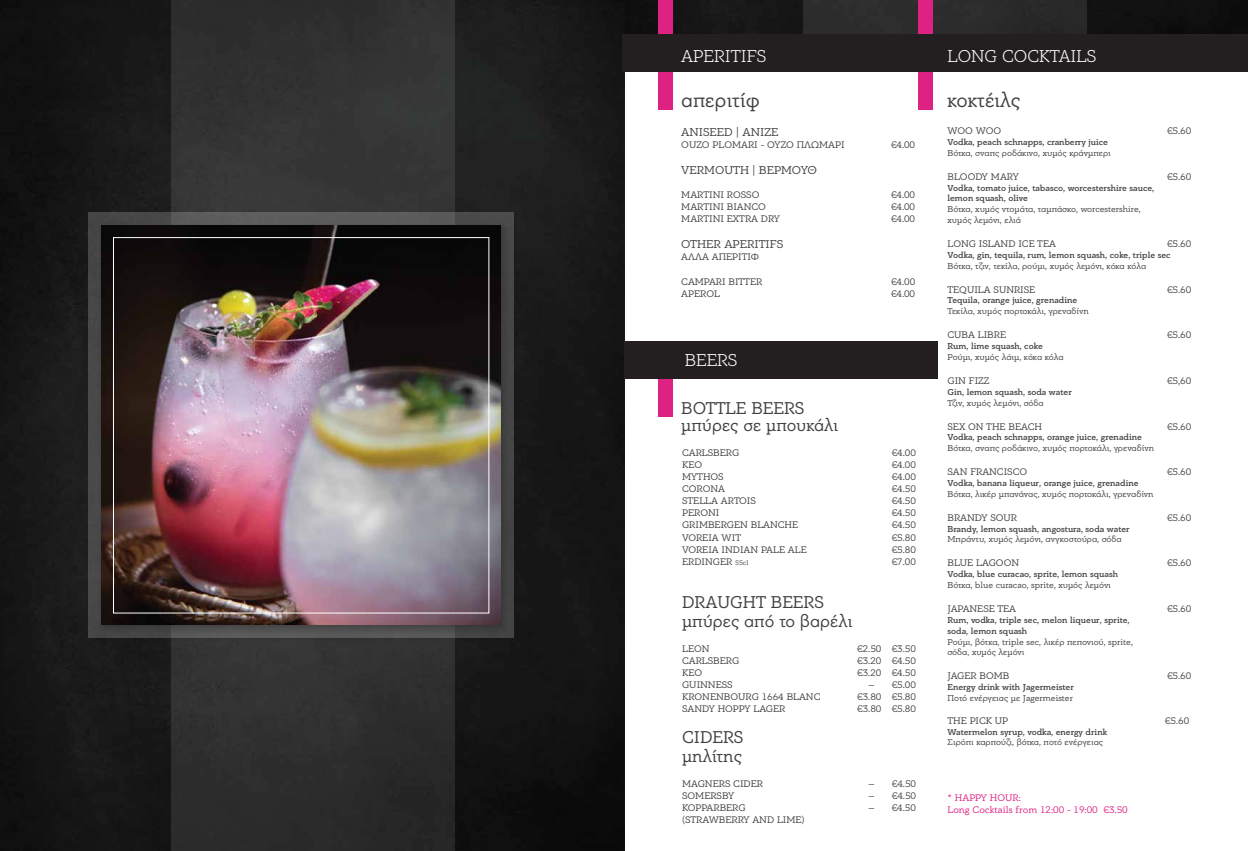
<style>
.page{position:relative;width:1248px;height:851px;background:#fff}
.page>*{position:absolute;margin:0;border:0;box-sizing:border-box;transform-origin:0 0}
.t1{font:21px "PF Bague Slab Pro";color:#414042}
.t2{font:18px/19px "PF Bague Slab Pro";color:#414042}
.t3{font:300 18px "PF Bague Slab Pro";color:#fff}
.t4{font:12px "PF Bague Slab Pro";color:#414042}
.t5{font:10px "PF Bague Slab Pro";color:#414042}
.t6{font:10px/12px "PF Bague Slab Pro";color:#de2283}
.t7{font:9px/10.8px "PF Bague Slab Pro";color:#414042}
.t8{font:500 9px/10.8px "PF Bague Slab Pro";color:#414042}
.s1{font-size:7px}
</style>
<div class="page">
<div style="left:624px;top:0;width:623px;height:34px;background:#121212"></div>
<img style="left:0;top:0;width:624px;height:850px">
<div style="left:802px;top:0;width:284px;height:70px;background:#2c2c2c"></div>
<div style="left:171px;top:0;width:284px;height:850px;background:#2c2c2c"></div>
<div style="left:658px;top:0;width:14px;height:109px;background:#de2283"></div>
<img style="left:85px;top:87px;width:436px;height:611px">
<svg style="left:88px;top:212px;width:426px;height:426px;background:#484848"></svg>
<img style="left:102px;top:226px;width:398px;height:398px">
<div style="left:113px;top:237px;width:376px;height:376px;border:1px solid #fff"></div>
<div style="left:918px;top:0;width:14px;height:109px;background:#de2283"></div>
<div style="left:623px;top:34px;width:624px;height:38px;background:#231f20"></div>
<div style="left:658px;top:342px;width:14px;height:75px;background:#de2283"></div>
<div style="left:624px;top:342px;width:313px;height:37px;background:#231f20"></div>
<h2 class="t3" style="left:681px;top:46px;width:86px">APERITIFS</h2>
<h1 class="t1" style="left:681px;top:88px;width:80px">απεριτίφ</h1>
<p class="t4" style="left:681px;top:125px;width:98px">ANISEED | ΑΝΙΖΕ</p>
<p class="t5" style="left:681px;top:138px;width:165px">OUZO PLOMARI - ΟΥΖΟ ΠΛΩΜΑΡΙ</p>
<p class="t5" style="left:890px;top:138px;width:26px">€4.00</p>
<p class="t4" style="left:681px;top:163px;width:137px">VERMOUTH | ΒΕΡΜΟΥΘ</p>
<p class="t5" style="left:681px;top:189px;width:80px">MARTINI ROSSO</p>
<p class="t5" style="left:890px;top:189px;width:26px">€4.00</p>
<p class="t5" style="left:681px;top:201px;width:86px">MARTINI BIANCO</p>
<p class="t5" style="left:890px;top:201px;width:26px">€4.00</p>
<p class="t5" style="left:681px;top:213px;width:100px">MARTINI EXTRA DRY</p>
<p class="t5" style="left:890px;top:213px;width:26px">€4.00</p>
<p class="t4" style="left:681px;top:237px;width:103px">OTHER APERITIFS</p>
<p class="t5" style="left:681px;top:251px;width:79px">ΑΛΛΑ ΑΠΕΡΙΤΙΦ</p>
<p class="t5" style="left:681px;top:275px;width:82px">CAMPARI BITTER</p>
<p class="t5" style="left:890px;top:275px;width:26px">€4.00</p>
<p class="t5" style="left:681px;top:287px;width:40px">APEROL</p>
<p class="t5" style="left:890px;top:287px;width:26px">€4.00</p>
<h2 class="t3" style="left:684px;top:350px;width:54px">BEERS</h2>
<h2 class="t2" style="left:681px;top:400px;width:159px;line-height:17px">BOTTLE BEERS µπύρες σε µπουκάλι</h2>
<p class="t5" style="left:682px;top:447px;width:59px">CARLSBERG</p>
<p class="t5" style="left:891px;top:447px;width:26px">€4.00</p>
<p class="t5" style="left:682px;top:459px;width:22px">KEO</p>
<p class="t5" style="left:891px;top:459px;width:26px">€4.00</p>
<p class="t5" style="left:682px;top:471px;width:43px">MYTHOS</p>
<p class="t5" style="left:891px;top:471px;width:26px">€4.00</p>
<p class="t5" style="left:682px;top:483px;width:45px">CORONA</p>
<p class="t5" style="left:891px;top:483px;width:26px">€4.50</p>
<p class="t5" style="left:682px;top:495px;width:75px">STELLA ARTOIS</p>
<p class="t5" style="left:891px;top:495px;width:26px">€4.50</p>
<p class="t5" style="left:682px;top:507px;width:39px">PERONI</p>
<p class="t5" style="left:891px;top:507px;width:26px">€4.50</p>
<p class="t5" style="left:682px;top:519px;width:117px">GRIMBERGEN BLANCHE</p>
<p class="t5" style="left:891px;top:519px;width:26px">€4.50</p>
<p class="t5" style="left:682px;top:531px;width:60px">VOREIA WIT</p>
<p class="t5" style="left:891px;top:531px;width:26px">€5.80</p>
<p class="t5" style="left:682px;top:543px;width:126px">VOREIA INDIAN PALE ALE</p>
<p class="t5" style="left:891px;top:543px;width:26px">€5.80</p>
<p class="t5" style="left:682px;top:555px;width:68px">ERDINGER <span class="s1">55cl</span></p>
<p class="t5" style="left:891px;top:555px;width:26px">€7.00</p>
<h2 class="t2" style="left:682px;top:592px;width:172px">DRAUGHT BEERS µπύρες από το βαρέλι</h2>
<p class="t5" style="left:682px;top:642px;width:29px">LEON</p>
<p class="t5" style="left:857px;top:642px;width:60px">€2.50 €3.50</p>
<p class="t5" style="left:682px;top:654px;width:59px">CARLSBERG</p>
<p class="t5" style="left:857px;top:654px;width:60px">€3.20 €4.50</p>
<p class="t5" style="left:682px;top:666px;width:22px">KEO</p>
<p class="t5" style="left:857px;top:666px;width:60px">€3.20 €4.50</p>
<p class="t5" style="left:682px;top:678px;width:52px">GUINNESS</p>
<p class="t5" style="left:868px;top:678px;width:49px">– €5.00</p>
<p class="t5" style="left:682px;top:690px;width:140px">KRONENBOURG 1664 BLANC</p>
<p class="t5" style="left:857px;top:690px;width:60px">€3.80 €5.80</p>
<p class="t5" style="left:682px;top:702px;width:105px">SANDY HOPPY LAGER</p>
<p class="t5" style="left:857px;top:702px;width:60px">€3.80 €5.80</p>
<h2 class="t2" style="left:682px;top:727px;width:63px">CIDERS µηλίτης</h2>
<p class="t5" style="left:682px;top:777px;width:82px">MAGNERS CIDER</p>
<p class="t5" style="left:868px;top:777px;width:49px">– €4.50</p>
<p class="t5" style="left:682px;top:789px;width:54px">SOMERSBY</p>
<p class="t5" style="left:868px;top:789px;width:49px">– €4.50</p>
<p class="t5" style="left:682px;top:801px;width:65px">KOPPARBERG</p>
<p class="t5" style="left:868px;top:801px;width:49px">– €4.50</p>
<p class="t5" style="left:682px;top:813px;width:124px">(STRAWBERRY AND LIME)</p>
<h2 class="t3" style="left:947px;top:46px;width:150px">LONG COCKTAILS</h2>
<h1 class="t1" style="left:947px;top:88px;width:74px">κοκτέιλς</h1>
<p class="t5" style="left:947px;top:125px;width:55px">WOO WOO</p>
<p class="t5" style="left:1166px;top:125px;width:26px">€5.60</p>
<p class="t8" style="left:947px;top:137px;width:162px">Vodka, peach schnapps, cranberry juice</p>
<p class="t7" style="left:947px;top:147px;width:165px">Βότκα, σναπς ροδάκινο, χυµός κράνµπερι</p>
<p class="t5" style="left:947px;top:171px;width:73px">BLOODY MARY</p>
<p class="t5" style="left:1166px;top:171px;width:26px">€5.60</p>
<p class="t8" style="left:947px;top:182px;width:208px">Vodka, tomato juice, tabasco, worcestershire sauce, lemon squash, olive</p>
<p class="t7" style="left:947px;top:204px;width:195px">Βότκα, χυµός ντοµάτα, ταµπάσκο, worcestershire, χυµός λεµόνι, ελιά</p>
<p class="t5" style="left:947px;top:238px;width:110px">LONG ISLAND ICE TEA</p>
<p class="t5" style="left:1166px;top:238px;width:26px">€5.60</p>
<p class="t8" style="left:947px;top:250px;width:224px">Vodka, gin, tequila, rum, lemon squash, coke, triple sec</p>
<p class="t7" style="left:947px;top:260px;width:200px">Βότκα, τζιν, τεκίλα, ρούµι, χυµός λεµόνι, κόκα κόλα</p>
<p class="t5" style="left:947px;top:283px;width:89px">TEQUILA SUNRISE</p>
<p class="t5" style="left:1166px;top:283px;width:26px">€5.60</p>
<p class="t8" style="left:947px;top:295px;width:131px">Tequila, orange juice, grenadine</p>
<p class="t7" style="left:947px;top:306px;width:143px">Τεκίλα, χυµός πορτοκάλι, γρεναδίνη</p>
<p class="t5" style="left:947px;top:329px;width:60px">CUBA LIBRE</p>
<p class="t5" style="left:1166px;top:329px;width:26px">€5.60</p>
<p class="t8" style="left:947px;top:341px;width:97px">Rum, lime squash, coke</p>
<p class="t7" style="left:947px;top:351px;width:118px">Ρούµι, χυµός λάιµ, κόκα κόλα</p>
<p class="t5" style="left:947px;top:375px;width:43px">GIN FIZZ</p>
<p class="t5" style="left:1166px;top:375px;width:26px">€5,60</p>
<p class="t8" style="left:947px;top:386px;width:126px">Gin, lemon squash, soda water</p>
<p class="t7" style="left:947px;top:397px;width:98px">Τζιν, χυµός λεµόνι, σόδα</p>
<p class="t5" style="left:947px;top:420px;width:96px">SEX ON THE BEACH</p>
<p class="t5" style="left:1166px;top:420px;width:26px">€5.60</p>
<p class="t8" style="left:947px;top:432px;width:196px">Vodka, peach schnapps, orange juice, grenadine</p>
<p class="t7" style="left:947px;top:443px;width:208px">Βότκα, σναπς ροδάκινο, χυµός πορτοκάλι, γρεναδίνη</p>
<p class="t5" style="left:947px;top:466px;width:81px">SAN FRANCISCO</p>
<p class="t5" style="left:1166px;top:466px;width:26px">€5.60</p>
<p class="t8" style="left:947px;top:478px;width:192px">Vodka, banana liqueur, orange juice, grenadine</p>
<p class="t7" style="left:947px;top:488px;width:207px">Βότκα, λικέρ µπανάνας, χυµός πορτοκάλι, γρεναδίνη</p>
<p class="t5" style="left:947px;top:511px;width:71px">BRANDY SOUR</p>
<p class="t5" style="left:1166px;top:511px;width:26px">€5.60</p>
<p class="t8" style="left:947px;top:523px;width:184px">Brandy, lemon squash, angostura, soda water</p>
<p class="t7" style="left:947px;top:534px;width:176px">Μπράντυ, χυµός λεµόνι, ανγκοστούρα, σόδα</p>
<p class="t5" style="left:947px;top:557px;width:73px">BLUE LAGOON</p>
<p class="t5" style="left:1166px;top:557px;width:26px">€5.60</p>
<p class="t8" style="left:947px;top:569px;width:172px">Vodka, blue curacao, sprite, lemon squash</p>
<p class="t7" style="left:947px;top:579px;width:165px">Βότκα, blue curacao, sprite, χυµός λεµόνι</p>
<p class="t5" style="left:947px;top:603px;width:70px">JAPANESE TEA</p>
<p class="t5" style="left:1166px;top:603px;width:26px">€5.60</p>
<p class="t8" style="left:947px;top:614px;width:184px">Rum, vodka, triple sec, melon liqueur, sprite, soda, lemon squash</p>
<p class="t7" style="left:947px;top:636px;width:187px">Ρούµι, βότκα, triple sec, λικέρ πεπονιού, sprite, σόδα, χυµός λεµόνι</p>
<p class="t5" style="left:947px;top:670px;width:63px">JAGER BOMB</p>
<p class="t5" style="left:1166px;top:670px;width:26px">€5.60</p>
<p class="t8" style="left:947px;top:682px;width:128px">Energy drink with Jagermeister</p>
<p class="t7" style="left:947px;top:692px;width:127px">Ποτό ενέργειας µε Jagermeister</p>
<p class="t5" style="left:947px;top:714px;width:62px">THE PICK UP</p>
<p class="t5" style="left:1164px;top:714px;width:26px">€5.60</p>
<p class="t8" style="left:947px;top:726px;width:161px">Watermelon syrup, vodka, energy drink</p>
<p class="t7" style="left:947px;top:737px;width:157px">Σιρόπι καρπούζι, βότκα, ποτό ενέργειας</p>
<p class="t6" style="left:947px;top:791px;width:182px">* HAPPY HOUR:<br>Long Cocktails from 12:00 - 19:00 €3.50</p>
</div>
